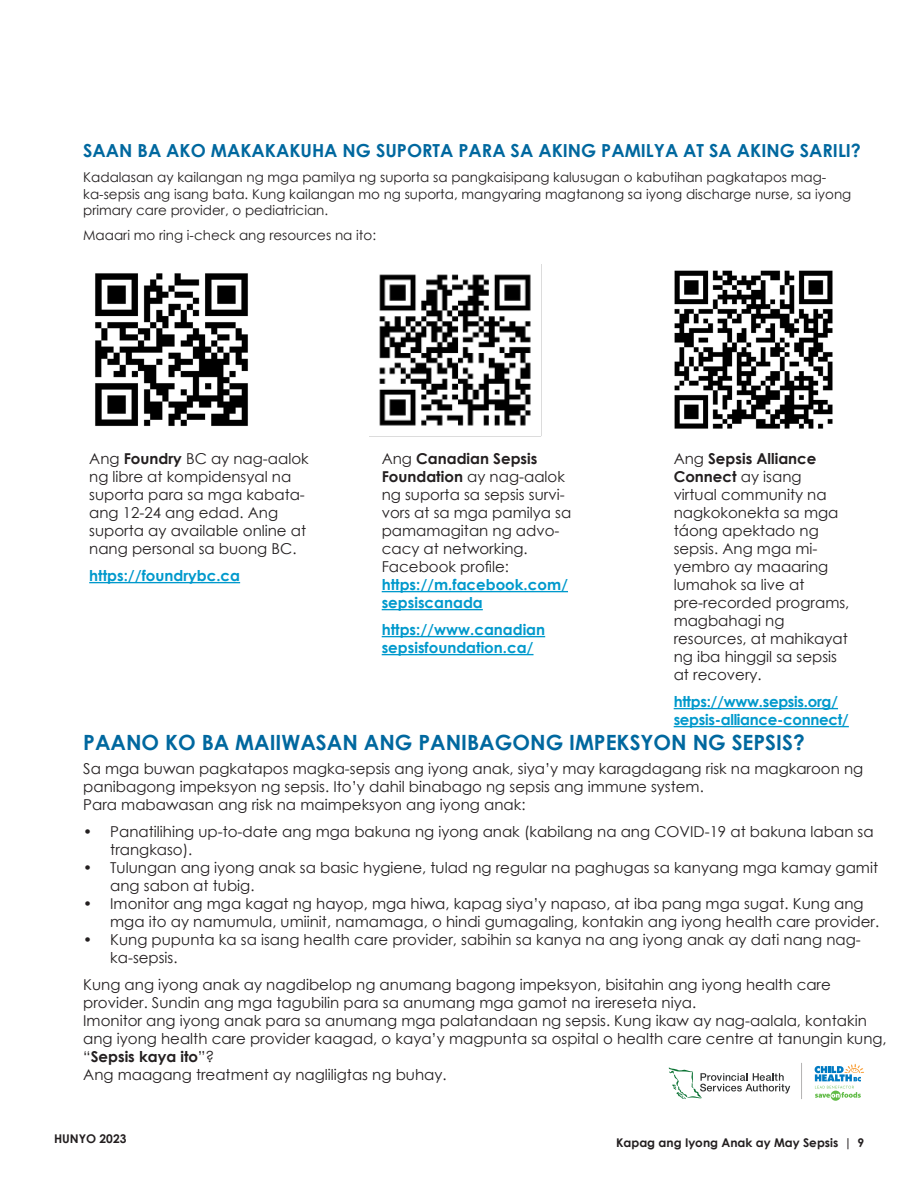
<style>
.page{position:relative;width:918px;height:1188px;background:#fff}
.page>*{position:absolute;margin:0;border:0;box-sizing:border-box;transform-origin:0 0}
.t1{font:700 21px "Century Gothic";color:#00689f}
.t2{font:700 18px "Century Gothic";color:#00689f}
.t3{font:15px/18px "Century Gothic";color:#231f20}
.t4{font:700 15px "Century Gothic";color:#09c}
.t5{font:700 15px/18px "Century Gothic";letter-spacing:-.02em;color:#09c}
.t6{font:13.5px/16.2px "Century Gothic";color:#231f20}
.t7{font:700 12px "Century Gothic";color:#231f20}
.s1{font-weight:700}
.s2{font-weight:700;color:#09c}
</style>
<div class="page">
<svg style="left:815px;top:1064px;width:49px;height:37px"></svg>
<svg style="left:669px;top:1068px;width:121px;height:31px"></svg>
<hr style="left:801px;top:1063px;width:1px;height:36px;background:#231f20">
<hr style="left:89px;top:582px;width:151px;height:1px;background:#09c">
<hr style="left:674px;top:708px;width:164px;height:1px;background:#09c">
<hr style="left:674px;top:726px;width:175px;height:1px;background:#09c">
<hr style="left:382px;top:591px;width:186px;height:1px;background:#09c">
<hr style="left:382px;top:609px;width:101px;height:1px;background:#09c">
<hr style="left:382px;top:636px;width:163px;height:1px;background:#09c">
<hr style="left:382px;top:654px;width:152px;height:1px;background:#09c">
<img style="left:95px;top:273px;width:153px;height:153px">
<img style="left:674px;top:270px;width:159px;height:159px">
<img style="left:370px;top:264px;width:172px;height:173px">
<p class="t2" style="left:83px;top:137px;width:779px">SAAN BA AKO MAKAKAKUHA NG SUPORTA PARA SA AKING PAMILYA AT SA AKING SARILI?</p>
<p class="t6" style="left:83px;top:169px;width:770px">Kadalasan ay kailangan ng mga pamilya ng suporta sa pangkaisipang kalusugan o kabutihan pagkatapos mag&shy;ka-sepsis ang isang bata. Kung kailangan mo ng suporta, mangyaring magtanong sa iyong discharge nurse, sa iyong primary care provider, o pediatrician.</p>
<p class="t6" style="left:83px;top:226px;width:294px">Maaari mo ring i-check ang resources na ito:</p>
<p class="t3" style="left:89px;top:450px;width:221px">Ang <span class="s1">Foundry</span> BC ay nag-aalok ng libre at kompidensyal na suporta para sa mga kabata&shy;ang 12-24 ang edad. Ang suporta ay available online at nang personal sa buong BC.</p>
<p class="t4" style="left:89px;top:564px;width:152px">https://foundrybc.ca</p>
<p class="t3" style="left:382px;top:450px;width:191px">Ang <span class="s1">Canadian Sepsis<br>Foundation</span> ay nag-aalok ng suporta sa sepsis survi&shy;vors at sa mga pamilya sa pamamagitan ng advo&shy;cacy at networking.<br>Facebook profile: <span class="s2">https://m.facebook.com/ sepsiscanada</span></p>
<p class="t4" style="left:382px;top:618px;width:165px">https://www.canadian</p>
<p class="t4" style="left:382px;top:636px;width:153px">sepsisfoundation.ca/</p>
<p class="t3" style="left:674px;top:450px;width:177px">Ang <span class="s1">Sepsis Alliance<br>Connect</span> ay isang<br>virtual community na nagkokonekta sa mga táong apektado ng sepsis. Ang mga mi&shy;yembro ay maaaring lumahok sa live at pre-recorded programs, magbahagi ng resources, at mahikayat ng iba hinggil sa sepsis at recovery.</p>
<p class="t5" style="left:674px;top:692px;width:177px">https://www.sepsis.org/ sepsis-alliance-connect/</p>
<p class="t1" style="left:83px;top:726px;width:723px">PAANO KO BA MAIIWASAN ANG PANIBAGONG IMPEKSYON NG SEPSIS?</p>
<p class="t3" style="left:83px;top:760px;width:782px">Sa mga buwan pagkatapos magka-sepsis ang iyong anak, siya’y may karagdagang risk na magkaroon ng panibagong impeksyon ng sepsis. Ito’y dahil binabago ng sepsis ang immune system.</p>
<p class="t3" style="left:83px;top:796px;width:444px">Para mabawasan ang risk na maimpeksyon ang iyong anak:</p>
<p class="t3" style="left:110px;top:823px;width:765px;text-indent:-27px">• Panatilihing up-to-date ang mga bakuna ng iyong anak (kabilang na ang COVID-19 at bakuna laban sa trangkaso).</p>
<p class="t3" style="left:110px;top:859px;width:769px;text-indent:-27px">• Tulungan ang iyong anak sa basic hygiene, tulad ng regular na paghugas sa kanyang mga kamay gamit ang sabon at tubig.</p>
<p class="t3" style="left:110px;top:895px;width:771px;text-indent:-27px">• Imonitor ang mga kagat ng hayop, mga hiwa, kapag siya’y napaso, at iba pang mga sugat. Kung ang mga ito ay namumula, umiinit, namamaga, o hindi gumagaling, kontakin ang iyong health care provider.</p>
<p class="t3" style="left:110px;top:931px;width:752px;text-indent:-27px">• Kung pupunta ka sa isang health care provider, sabihin sa kanya na ang iyong anak ay dati nang nag&shy;ka-sepsis.</p>
<p class="t3" style="left:83px;top:976px;width:749px">Kung ang iyong anak ay nagdibelop ng anumang bagong impeksyon, bisitahin ang iyong health care provider. Sundin ang mga tagubilin para sa anumang mga gamot na irereseta niya.</p>
<p class="t3" style="left:83px;top:1012px;width:805px">Imonitor ang iyong anak para sa anumang mga palatandaan ng sepsis. Kung ikaw ay nag-aalala, kontakin ang iyong health care provider kaagad, o kaya’y magpunta sa ospital o health care centre at tanungin kung, “<span class="s1">Sepsis kaya ito</span>”?</p>
<p class="t3" style="left:83px;top:1066px;width:365px">Ang maagang treatment ay nagliligtas ng buhay.</p>
<p class="t7" style="left:54px;top:1130px;width:74px">HUNYO 2023</p>
<p class="t7" style="left:616px;top:1133px;width:250px">Kapag ang Iyong Anak ay May Sepsis | 9</p>
</div>
